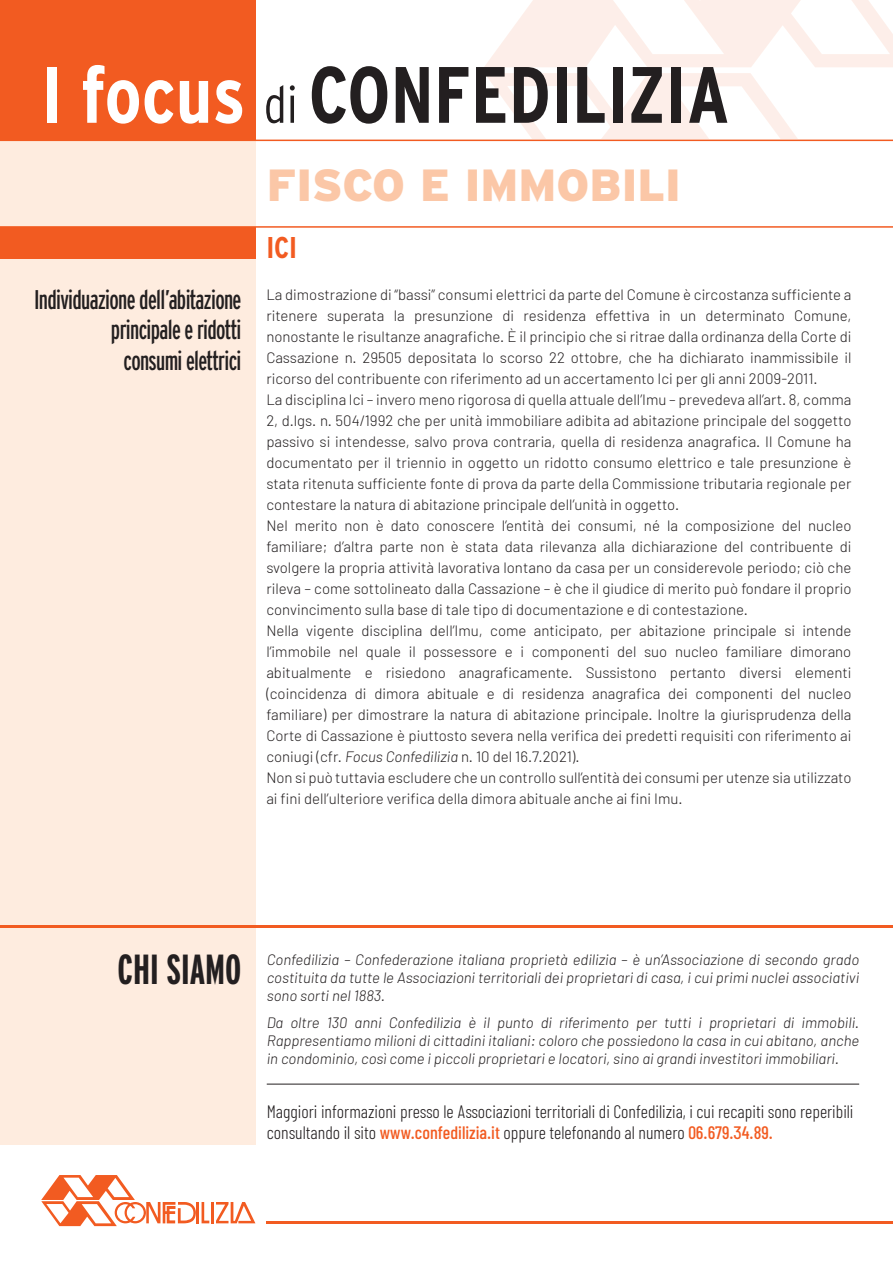
<style>
.page{position:relative;width:893px;height:1263px;background:#fff}
.page>*{position:absolute;margin:0;border:0;box-sizing:border-box;transform-origin:0 0}
.t1{font:700 condensed 79.65px "Interstate";color:#231f20}
.t2{font:900 45px "Interstate";color:#fbc7a7}
.t3{font:700 extra-condensed 42px "Interstate";color:#231f20}
.t4{font:700 condensed 30px "Interstate";color:#f25b21}
.t5{font:extra-condensed 27px/30.5px "Interstate";letter-spacing:-.025em;color:#231f20;text-align:right}
.t6{font:300 18px/21.6px "Barlow Condensed";color:#231f20}
.t7{font:300 15px/21px "Barlow";color:#231f20}
.t8{font:italic 300 15px/18px "Barlow";color:#231f20;text-align:justify}
.s1{color:#fff}
.s2{font-weight:300;font-size:51.75px}
.s3{font-style:italic}
.s4{font-weight:500;color:#f25b21}
</style>
<div class="page">
<div style="left:0;top:0;width:255px;height:1144px;background:#feecdf"></div>
<hr style="left:267px;top:1221px;width:626px;height:2px;background:#f25b21">
<hr style="left:196px;top:1202px;width:3px;height:21px;background:#f25b21">
<svg style="left:202px;top:1202px;width:7px;height:21px"></svg>
<hr style="left:211px;top:1202px;width:3px;height:21px;background:#f25b21">
<svg style="left:216px;top:1202px;width:39px;height:21px"></svg>
<svg style="left:41px;top:1175px;width:155px;height:51px"></svg>
<svg style="left:484px;top:0;width:409px;height:67px"></svg>
<svg style="left:485px;top:73px;width:313px;height:66px"></svg>
<div style="left:0;top:0;width:255px;height:140px;background:#f25b21"></div>
<hr style="left:0;top:140px;width:893px;height:1px;background:#f25b21">
<hr style="left:0;top:925px;width:893px;height:3px;background:#f25b21">
<hr style="left:267px;top:1084px;width:592px;height:1px;background:#231f20">
<hr style="left:0;top:226px;width:893px;height:2px;background:#f25b21">
<div style="left:0;top:227px;width:255px;height:31px;background:#f25b21"></div>
<h1 class="t1" style="left:41px;top:50px;width:690px"><span class="s1">I focus</span> <span class="s2">di</span> CONFEDILIZIA</h1>
<h2 class="t2" style="left:267px;top:159px;width:416px">FISCO E IMMOBILI</h2>
<h3 class="t5" style="left:34px;top:284px;width:209px">Individuazione dell’abitazione principale e ridotti<br>consumi elettrici</h3>
<h3 class="t4" style="left:266px;top:231px;width:32px">ICI</h3>
<p class="t7" style="left:266px;top:284px;width:587px">La dimostrazione di “bassi” consumi elettrici da parte del Comune è circostanza sufficiente a ritenere superata la presunzione di residenza effettiva in un determinato Comune, nonostante le risultanze anagrafiche. È il principio che si ritrae dalla ordinanza della Corte di Cassazione n. 29505 depositata lo scorso 22 ottobre, che ha dichiarato inammissibile il ricorso del contribuente con riferimento ad un accertamento Ici per gli anni 2009-2011.<br>La disciplina Ici – invero meno rigorosa di quella attuale dell’Imu – prevedeva all’art. 8, comma 2, d.lgs. n. 504/1992 che per unità immobiliare adibita ad abitazione principale del soggetto passivo si intendesse, salvo prova contraria, quella di residenza anagrafica. Il Comune ha documentato per il triennio in oggetto un ridotto consumo elettrico e tale presunzione è stata ritenuta sufficiente fonte di prova da parte della Commissione tributaria regionale per contestare la natura di abitazione principale dell’unità in oggetto.<br>Nel merito non è dato conoscere l’entità dei consumi, né la composizione del nucleo familiare; d’altra parte non è stata data rilevanza alla dichiarazione del contribuente di svolgere la propria attività lavorativa lontano da casa per un considerevole periodo; ciò che rileva – come sottolineato dalla Cassazione – è che il giudice di merito può fondare il proprio convincimento sulla base di tale tipo di documentazione e di contestazione.<br>Nella vigente disciplina dell’Imu, come anticipato, per abitazione principale si intende l’immobile nel quale il possessore e i componenti del suo nucleo familiare dimorano abitualmente e risiedono anagraficamente. Sussistono pertanto diversi elementi (coincidenza di dimora abituale e di residenza anagrafica dei componenti del nucleo familiare) per dimostrare la natura di abitazione principale. Inoltre la giurisprudenza della Corte di Cassazione è piuttosto severa nella verifica dei predetti requisiti con riferimento ai coniugi (cfr. <span class="s3">Focus Confedilizia</span> n. 10 del 16.7.2021).<br>Non si può tuttavia escludere che un controllo sull’entità dei consumi per utenze sia utilizzato ai fini dell’ulteriore verifica della dimora abituale anche ai fini Imu.</p>
<h3 class="t3" style="left:117px;top:946px;width:126px">CHI SIAMO</h3>
<p class="t8" style="left:267px;top:950px;width:594px">Confedilizia – Confederazione italiana proprietà edilizia – è un’Associazione di secondo grado costituita da tutte le Associazioni territoriali dei proprietari di casa, i cui primi nuclei associativi sono sorti nel 1883.</p>
<p class="t8" style="left:267px;top:1013px;width:594px">Da oltre 130 anni Confedilizia è il punto di riferimento per tutti i proprietari di immobili.<br>Rappresentiamo milioni di cittadini italiani: coloro che possiedono la casa in cui abitano, anche in condominio, così come i piccoli proprietari e locatori, sino ai grandi investitori immobiliari.</p>
<p class="t6" style="left:267px;top:1100px;width:588px">Maggiori informazioni presso le Associazioni territoriali di Confedilizia, i cui recapiti sono reperibili consultando il sito <span class="s4">www.confedilizia.it</span> oppure telefonando al numero <span class="s4">06.679.34.89.</span></p>
</div>
